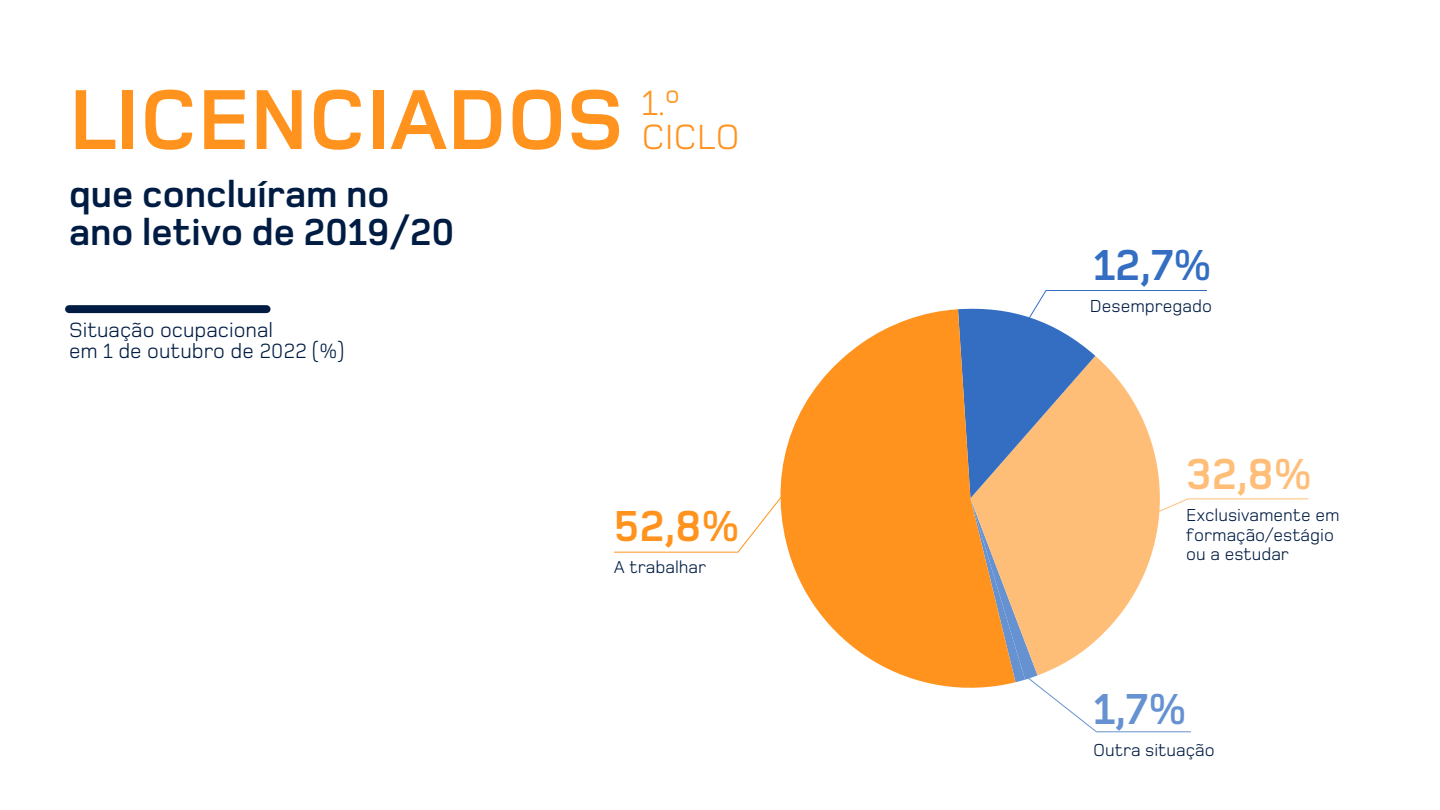
<style>
.page{position:relative;width:1440px;height:810px;background:#fff}
.page>*{position:absolute;margin:0;border:0;box-sizing:border-box;transform-origin:0 0}
.t1{font:700 88.2px "Foundry Monoline";color:#ff931e}
.t2{font:700 45px "Foundry Monoline";color:#ff931e}
.t3{font:700 45px "Foundry Monoline";color:#ffbe78}
.t4{font:700 45px "Foundry Monoline";color:#336ec2}
.t5{font:700 45px "Foundry Monoline";color:#6692d1}
.t6{font:700 39.08px/38.8px "Foundry Monoline";color:#001c43}
.t7{font:36.45px/34px "Foundry Monoline";color:#ff931e}
.t8{font:21.45px/21.5px "Foundry Monoline";color:#001c43}
.t9{font:18px/19.5px "Foundry Monoline";color:#001c43}
</style>
<div class="page">
<svg style="left:780px;top:309px;width:178px;height:379px;fill:#ff931e"></svg>
<div style="left:69px;top:305px;width:198px;height:8px;background:#001c43"></div>
<svg style="left:614px;top:487px;width:176px;height:66px"></svg>
<svg style="left:958px;top:290px;width:351px;height:443px"></svg>
<h1 class="t1" style="left:69px;top:73px;width:556px">LICENCIADOS</h1>
<h3 class="t6" style="left:69px;top:177px;width:387px">que concluíram no ano letivo de 2019/20</h3>
<h3 class="t7" style="left:641px;top:87px;width:100px">1.º<br>CICLO</h3>
<p class="t8" style="left:69px;top:320px;width:276px">Situação ocupacional<br>em 1 de outubro de 2022 (%)</p>
<h2 class="t2" style="left:614px;top:502px;width:128px">52,8%</h2>
<p class="t9" style="left:614px;top:558px;width:94px">A trabalhar</p>
<h2 class="t4" style="left:1093px;top:241px;width:120px">12,7%</h2>
<p class="t9" style="left:1090px;top:297px;width:124px">Desempregado</p>
<h2 class="t3" style="left:1186px;top:450px;width:128px">32,8%</h2>
<p class="t9" style="left:1186px;top:507px;width:155px">Exclusivamente em formação/estágio ou a estudar</p>
<h2 class="t5" style="left:1093px;top:685px;width:95px">1,7%</h2>
<p class="t9" style="left:1093px;top:741px;width:123px">Outra situação</p>
</div>
